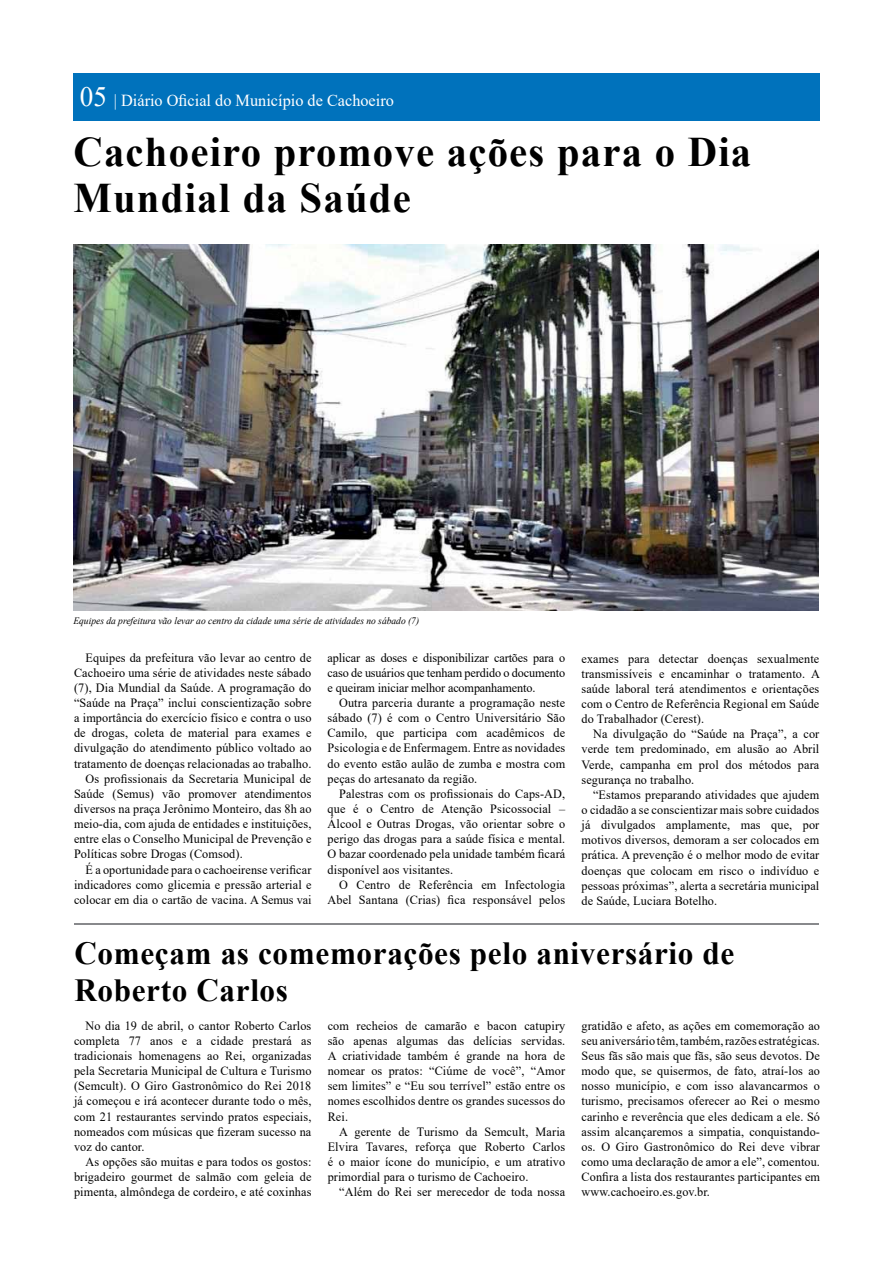
<style>
.page{position:relative;width:893px;height:1263px;background:#fff}
.page>*{position:absolute;margin:0;border:0;box-sizing:border-box;transform-origin:0 0}
.t1{font:700 42px/46.2px "Times New Roman";letter-spacing:.03em;color:#000}
.t2{font:700 32.25px/36.5px "Times New Roman";letter-spacing:.02em;color:#000}
.t3{font:16.8px "Times New Roman";color:#fff}
.t4{font:12.6px/15.1px "Times New Roman";letter-spacing:.01em;color:#000;text-align:justify}
.t5{font:italic 9.75px "Times New Roman";color:#000}
.s1{font-size:28.05px}
</style>
<div class="page">
<div style="left:73px;top:73px;width:747px;height:47px;background:#0072bc"></div>
<img style="left:73px;top:244px;width:745px;height:367px">
<hr style="left:74px;top:923px;width:745px;height:2px;background:#88898c">
<h3 class="t3" style="left:80px;top:88px;width:316px"><span class="s1">05</span> | Diário Oficial do Município de Cachoeiro</h3>
<h1 class="t1" style="left:73px;top:127px;width:679px">Cachoeiro promove ações para o Dia<br>Mundial da Saúde</h1>
<p class="t5" style="left:73px;top:614px;width:347px">Equipes da prefeitura vão levar ao centro da cidade uma série de atividades no sábado (7)</p>
<p class="t4" style="left:86px;top:649px;width:227px">Equipes da prefeitura vão levar ao centro de</p>
<p class="t4" style="left:74px;top:665px;width:239px">Cachoeiro uma série de atividades neste sábado</p>
<p class="t4" style="left:74px;top:680px;width:239px">(7), Dia Mundial da Saúde. A programação do</p>
<p class="t4" style="left:74px;top:695px;width:239px">“Saúde na Praça” inclui conscientização sobre</p>
<p class="t4" style="left:74px;top:710px;width:239px">a importância do exercício físico e contra o uso</p>
<p class="t4" style="left:74px;top:725px;width:239px">de drogas, coleta de material para exames e</p>
<p class="t4" style="left:74px;top:740px;width:239px">divulgação do atendimento público voltado ao</p>
<p class="t4" style="left:74px;top:755px;width:239px">tratamento de doenças relacionadas ao trabalho.</p>
<p class="t4" style="left:86px;top:770px;width:227px">Os profissionais da Secretaria Municipal de</p>
<p class="t4" style="left:74px;top:786px;width:239px">Saúde (Semus) vão promover atendimentos</p>
<p class="t4" style="left:74px;top:801px;width:239px">diversos na praça Jerônimo Monteiro, das 8h ao</p>
<p class="t4" style="left:74px;top:816px;width:239px">meio-dia, com ajuda de entidades e instituições,</p>
<p class="t4" style="left:74px;top:831px;width:239px">entre elas o Conselho Municipal de Prevenção e</p>
<p class="t4" style="left:74px;top:846px;width:170px">Políticas sobre Drogas (Comsod).</p>
<p class="t4" style="left:86px;top:861px;width:227px">É a oportunidade para o cachoeirense verificar</p>
<p class="t4" style="left:74px;top:876px;width:239px">indicadores como glicemia e pressão arterial e</p>
<p class="t4" style="left:74px;top:892px;width:239px">colocar em dia o cartão de vacina. A Semus vai</p>
<p class="t4" style="left:328px;top:649px;width:239px">aplicar as doses e disponibilizar cartões para o caso de usuários que tenham perdido o documento e queiram iniciar melhor acompanhamento.</p>
<p class="t4" style="left:328px;top:695px;width:239px;text-indent:12px">Outra parceria durante a programação neste sábado (7) é com o Centro Universitário São Camilo, que participa com acadêmicos de Psicologia e de Enfermagem. Entre as novidades do evento estão aulão de zumba e mostra com peças do artesanato da região.</p>
<p class="t4" style="left:328px;top:786px;width:239px;text-indent:12px">Palestras com os profissionais do Caps-AD, que é o Centro de Atenção Psicossocial – Álcool e Outras Drogas, vão orientar sobre o perigo das drogas para a saúde física e mental.<br>O bazar coordenado pela unidade também ficará disponível aos visitantes.</p>
<p class="t4" style="left:328px;top:876px;width:239px;text-align:right">O Centro de Referência em Infectologia<br>Abel Santana (Crias) fica responsável pelos</p>
<p class="t4" style="left:581px;top:650px;width:240px">exames para detectar doenças sexualmente transmissíveis e encaminhar o tratamento. A saúde laboral terá atendimentos e orientações com o Centro de Referência Regional em Saúde do Trabalhador (Cerest).</p>
<p class="t4" style="left:581px;top:726px;width:239px;text-indent:12px">Na divulgação do “Saúde na Praça”, a cor verde tem predominado, em alusão ao Abril Verde, campanha em prol dos métodos para segurança no trabalho.</p>
<p class="t4" style="left:581px;top:787px;width:239px;text-indent:12px">“Estamos preparando atividades que ajudem o cidadão a se conscientizar mais sobre cuidados já divulgados amplamente, mas que, por motivos diversos, demoram a ser colocados em prática. A prevenção é o melhor modo de evitar doenças que colocam em risco o indivíduo e pessoas próximas”, alerta a secretária municipal de Saúde, Luciara Botelho.</p>
<h2 class="t2" style="left:74px;top:934px;width:661px">Começam as comemorações pelo aniversário de<br>Roberto Carlos</h2>
<p class="t4" style="left:74px;top:1017px;width:239px;text-indent:12px">No dia 19 de abril, o cantor Roberto Carlos completa 77 anos e a cidade prestará as tradicionais homenagens ao Rei, organizadas pela Secretaria Municipal de Cultura e Turismo (Semcult). O Giro Gastronômico do Rei 2018 já começou e irá acontecer durante todo o mês, com 21 restaurantes servindo pratos especiais, nomeados com músicas que fizeram sucesso na voz do cantor.</p>
<p class="t4" style="left:74px;top:1154px;width:239px;text-indent:12px">As opções são muitas e para todos os gostos: brigadeiro gourmet de salmão com geleia de pimenta, almôndega de cordeiro, e até coxinhas</p>
<p class="t4" style="left:328px;top:1017px;width:239px">com recheios de camarão e bacon catupiry são apenas algumas das delícias servidas.<br>A criatividade também é grande na hora de nomear os pratos: “Ciúme de você”, “Amor sem limites” e “Eu sou terrível” estão entre os nomes escolhidos dentre os grandes sucessos do Rei.</p>
<p class="t4" style="left:328px;top:1123px;width:239px;text-indent:12px">A gerente de Turismo da Semcult, Maria Elvira Tavares, reforça que Roberto Carlos é o maior ícone do município, e um atrativo primordial para o turismo de Cachoeiro.</p>
<p class="t4" style="left:339px;top:1184px;width:227px">“Além do Rei ser merecedor de toda nossa</p>
<p class="t4" style="left:581px;top:1017px;width:240px">gratidão e afeto, as ações em comemoração ao seu aniversário têm, também, razões estratégicas.<br>Seus fãs são mais que fãs, são seus devotos. De modo que, se quisermos, de fato, atraí-los ao nosso município, e com isso alavancarmos o turismo, precisamos oferecer ao Rei o mesmo carinho e reverência que eles dedicam a ele. Só assim alcançaremos a simpatia, conquistando&shy;os. O Giro Gastronômico do Rei deve vibrar como uma declaração de amor a ele”, comentou.<br>Confira a lista dos restaurantes participantes em www.cachoeiro.es.gov.br.</p>
</div>
